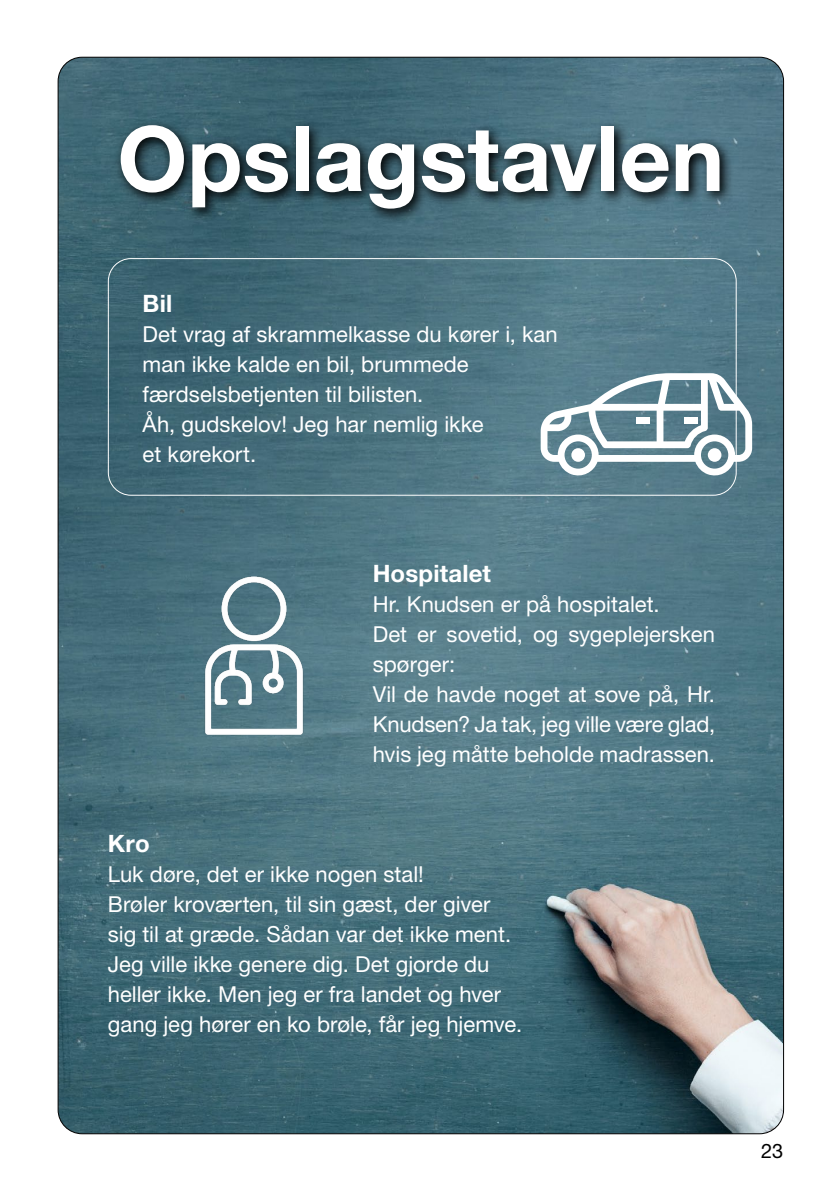
<style>
.page{position:relative;width:840px;height:1191px;background:#fff}
.page>*{position:absolute;margin:0;border:0;box-sizing:border-box;transform-origin:0 0}
.t1{font:700 90px "Helvetica Neue LT Std";letter-spacing:-.005em;color:#fff}
.t2{font:700 24px "Helvetica Neue LT Std";letter-spacing:.005em;color:#fff}
.t3{font:22px/30px "Helvetica Neue LT Std";color:#fff}
.t4{font:20px "Helvetica Neue LT Std";color:#000}
</style>
<div class="page">
<img style="left:58px;top:57px;width:725px;height:1076px">
<svg style="left:114px;top:118px;width:619px;height:106px;background:#324f59"></svg>
<div style="left:108px;top:258px;width:628px;height:238px;border:1px solid #fff;border-radius:23px"></div>
<img style="left:152px;top:554px;width:203px;height:203px">
<svg style="left:540px;top:373px;width:211px;height:102px"></svg>
<div style="left:571px;top:448px;width:13px;height:14px;background:#fff;border-radius:50%"></div>
<div style="left:707px;top:448px;width:14px;height:14px;background:#fff;border-radius:50%"></div>
<div style="left:635px;top:417px;width:14px;height:7px;background:#fff"></div>
<div style="left:683px;top:417px;width:14px;height:7px;background:#fff"></div>
<h1 class="t1" style="left:117px;top:103px;width:608px">Opslagstavlen</h1>
<p class="t2" style="left:142px;top:289px;width:31px">Bil</p>
<p class="t3" style="left:142px;top:319px;width:416px">Det vrag af skrammelkasse du kører i, kan man ikke kalde en bil, brummede færdselsbetjenten til bilisten.<br>Åh, gudskelov! Jeg har nemlig ikke<br>et kørekort.</p>
<p class="t2" style="left:372px;top:559px;width:120px">Hospitalet</p>
<p class="t3" style="left:372px;top:589px;width:343px">Hr. Knudsen er på hospitalet.<br>Det er sovetid, og sygeplejersken spørger:<br>Vil de havde noget at sove på, Hr.<br>Knudsen? Ja tak, jeg ville være glad, hvis jeg måtte beholde madrassen.</p>
<p class="t2" style="left:108px;top:829px;width:43px">Kro</p>
<p class="t3" style="left:108px;top:859px;width:416px">Luk døre, det er ikke nogen stal!<br>Brøler kroværten, til sin gæst, der giver sig til at græde. Sådan var det ikke ment.<br>Jeg ville ikke genere dig. Det gjorde du heller ikke. Men jeg er fra landet og hver gang jeg hører en ko brøle, får jeg hjemve.</p>
<p class="t4" style="left:760px;top:1139px;width:24px">23</p>
</div>
